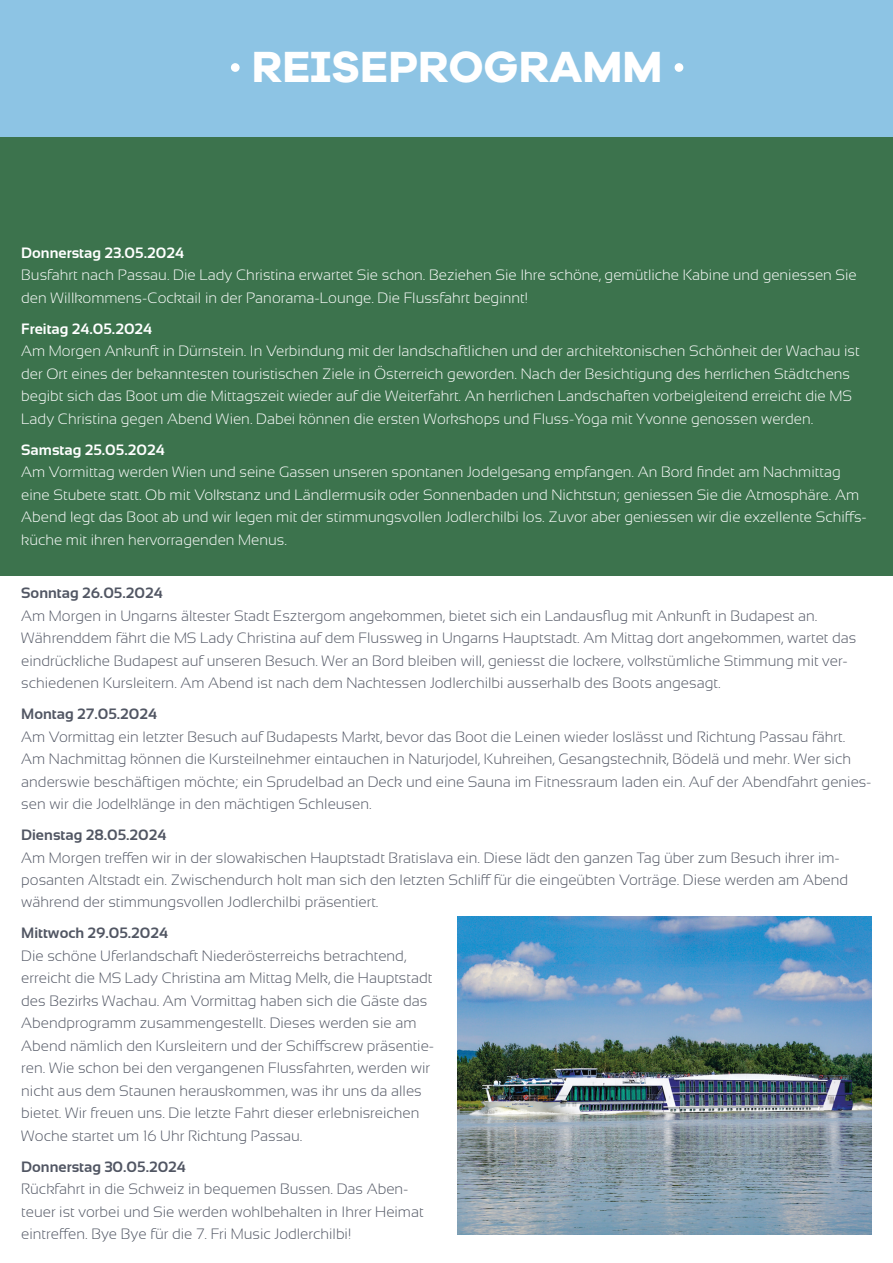
<style>
.page{position:relative;width:893px;height:1263px;background:#fff}
.page>*{position:absolute;margin:0;border:0;box-sizing:border-box;transform-origin:0 0}
.t1{font:700 45px "Galano Grotesque Alt DEMO";color:#fff}
.t2{font:300 15px/22.5px "Sansation";color:#515663}
.t3{font:300 15px/22.5px "Sansation";color:#fff}
.t4{font:700 15px "Sansation";color:#515663}
.t5{font:700 15px "Sansation";color:#fff}
</style>
<div class="page">
<div style="left:0;top:0;width:893px;height:575px;background:#3c734d"></div>
<div style="left:0;top:0;width:893px;height:136px;background:#8dc4e4"></div>
<img style="left:457px;top:916px;width:415px;height:319px">
<div style="left:231px;top:63px;width:9px;height:9px;background:#fff;border-radius:50%"></div>
<div style="left:675px;top:63px;width:8px;height:9px;background:#fff;border-radius:50%"></div>
<p class="t1" style="left:252px;top:47px;width:412px">REISEPROGRAMM</p>
<p class="t5" style="left:21px;top:244px;width:164px">Donnerstag 23.05.2024</p>
<p class="t3" style="left:21px;top:264px;width:837px">Busfahrt nach Passau. Die Lady Christina erwartet Sie schon. Beziehen Sie Ihre schöne, gemütliche Kabine und geniessen Sie den Willkommens-Cocktail in der Panorama-Lounge. Die Flussfahrt beginnt!</p>
<p class="t5" style="left:21px;top:320px;width:132px">Freitag 24.05.2024</p>
<p class="t3" style="left:21px;top:340px;width:840px">Am Morgen Ankunft in Dürnstein. In Verbindung mit der landschaftlichen und der architektonischen Schönheit der Wachau ist der Ort eines der bekanntesten touristischen Ziele in Österreich geworden. Nach der Besichtigung des herrlichen Städtchens begibt sich das Boot um die Mittagszeit wieder auf die Weiterfahrt. An herrlichen Landschaften vorbeigleitend erreicht die MS Lady Christina gegen Abend Wien. Dabei können die ersten Workshops und Fluss-Yoga mit Yvonne genossen werden.</p>
<p class="t5" style="left:21px;top:441px;width:145px">Samstag 25.05.2024</p>
<p class="t3" style="left:21px;top:461px;width:847px">Am Vormittag werden Wien und seine Gassen unseren spontanen Jodelgesang empfangen. An Bord findet am Nachmittag eine Stubete statt. Ob mit Volkstanz und Ländlermusik oder Sonnenbaden und Nichtstun; geniessen Sie die Atmosphäre. Am Abend legt das Boot ab und wir legen mit der stimmungsvollen Jodlerchilbi los. Zuvor aber geniessen wir die exzellente Schiffs&shy;küche mit ihren hervorragenden Menus.</p>
<p class="t4" style="left:21px;top:584px;width:143px">Sonntag 26.05.2024</p>
<p class="t2" style="left:21px;top:604px;width:837px">Am Morgen in Ungarns ältester Stadt Esztergom angekommen, bietet sich ein Landausflug mit Ankunft in Budapest an.<br>Währenddem fährt die MS Lady Christina auf dem Flussweg in Ungarns Hauptstadt. Am Mittag dort angekommen, wartet das eindrückliche Budapest auf unseren Besuch. Wer an Bord bleiben will, geniesst die lockere, volkstümliche Stimmung mit ver&shy;schiedenen Kursleitern. Am Abend ist nach dem Nachtessen Jodlerchilbi ausserhalb des Boots angesagt.</p>
<p class="t4" style="left:21px;top:705px;width:137px">Montag 27.05.2024</p>
<p class="t2" style="left:21px;top:725px;width:852px">Am Vormittag ein letzter Besuch auf Budapests Markt, bevor das Boot die Leinen wieder loslässt und Richtung Passau fährt.<br>Am Nachmittag können die Kursteilnehmer eintauchen in Naturjodel, Kuhreihen, Gesangstechnik, Bödelä und mehr. Wer sich anderswie beschäftigen möchte; ein Sprudelbad an Deck und eine Sauna im Fitnessraum laden ein. Auf der Abendfahrt genies&shy;sen wir die Jodelklänge in den mächtigen Schleusen.</p>
<p class="t4" style="left:21px;top:826px;width:147px">Dienstag 28.05.2024</p>
<p class="t2" style="left:21px;top:846px;width:828px">Am Morgen treffen wir in der slowakischen Hauptstadt Bratislava ein. Diese lädt den ganzen Tag über zum Besuch ihrer im&shy;posanten Altstadt ein. Zwischendurch holt man sich den letzten Schliff für die eingeübten Vorträge. Diese werden am Abend</p>
<p class="t2" style="left:21px;top:891px;width:359px">während der stimmungsvollen Jodlerchilbi präsentiert.</p>
<p class="t4" style="left:21px;top:924px;width:148px">Mittwoch 29.05.2024</p>
<p class="t2" style="left:21px;top:944px;width:414px">Die schöne Uferlandschaft Niederösterreichs betrachtend, erreicht die MS Lady Christina am Mittag Melk, die Hauptstadt des Bezirks Wachau. Am Vormittag haben sich die Gäste das Abendprogramm zusammengestellt. Dieses werden sie am Abend nämlich den Kursleitern und der Schiffscrew präsentie&shy;ren. Wie schon bei den vergangenen Flussfahrten, werden wir nicht aus dem Staunen herauskommen, was ihr uns da alles bietet. Wir freuen uns. Die letzte Fahrt dieser erlebnisreichen Woche startet um 16 Uhr Richtung Passau.</p>
<p class="t4" style="left:21px;top:1158px;width:166px">Donnerstag 30.05.2024</p>
<p class="t2" style="left:21px;top:1178px;width:404px">Rückfahrt in die Schweiz in bequemen Bussen. Das Aben&shy;teuer ist vorbei und Sie werden wohlbehalten in Ihrer Heimat eintreffen. Bye Bye für die 7. Fri Music Jodlerchilbi!</p>
</div>
